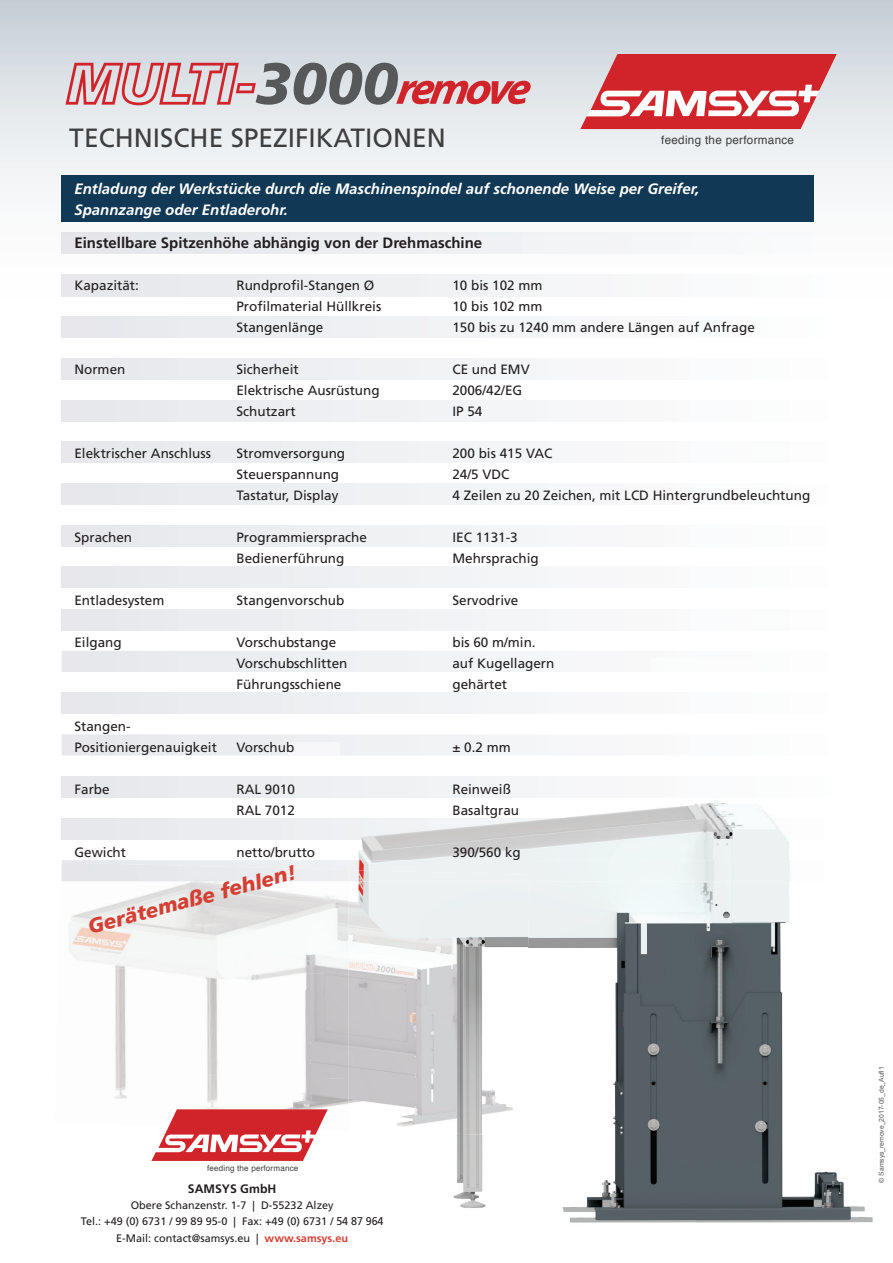
<style>
.page{position:relative;width:893px;height:1263px;background:#fff}
.page>*{position:absolute;margin:0;border:0;box-sizing:border-box;transform-origin:0 0}
.t1{font:26.4px "Frutiger";color:#3e3e3f}
.t2{font:italic 900 20.7px "Frutiger";color:#d53f33}
.t3{font:italic 700 15px/21px "Frutiger";color:#fff}
.t4{font:700 15px "Frutiger";color:#231f20}
.t5{font:13.5px/21px "Frutiger";color:#231f20}
.t6{font:700 12.3px "Frutiger";color:#231f20}
.t7{font:11.7px "Helvetica";letter-spacing:.025em;color:#3e3e3f}
.t8{font:10.95px/16.4px "Frutiger";color:#231f20;text-align:center}
.t9{font:8.1px "Helvetica";letter-spacing:.025em;color:#3e3e3f}
.t10{font:6.75px "Arial";color:#57585a}
.s1{font-size:11.25px}
.s2{font-weight:700;color:#d53f33}
</style>
<div class="page">
<img style="left:61px;top:863px;width:144px;height:104px">
<img style="left:205px;top:881px;width:144px;height:89px">
<img style="left:115px;top:967px;width:91px;height:104px">
<img style="left:203px;top:970px;width:146px;height:101px">
<img style="left:114px;top:1071px;width:235px;height:38px">
<svg style="left:0;top:0;width:893px;height:338px"></svg>
<img style="left:62px;top:275px;width:800px;height:21px">
<img style="left:62px;top:317px;width:800px;height:21px">
<div style="left:62px;top:358px;width:800px;height:22px;background:#f2f3f6"></div>
<div style="left:62px;top:400px;width:800px;height:21px;background:#f2f3f6"></div>
<img style="left:62px;top:233px;width:800px;height:21px">
<div style="left:62px;top:441px;width:800px;height:22px;background:#f2f3f6"></div>
<div style="left:62px;top:483px;width:800px;height:21px;background:#f2f3f6"></div>
<div style="left:62px;top:525px;width:800px;height:21px;background:#f2f3f6"></div>
<div style="left:62px;top:567px;width:800px;height:21px;background:#f2f3f6"></div>
<div style="left:62px;top:609px;width:800px;height:21px;background:#f2f3f6"></div>
<div style="left:62px;top:651px;width:474px;height:21px;background:#eeeff1"></div>
<div style="left:62px;top:693px;width:800px;height:21px;background:#f2f3f6"></div>
<div style="left:62px;top:734px;width:474px;height:21px;background:#eeeff1"></div>
<div style="left:62px;top:776px;width:287px;height:22px;background:#eaecef"></div>
<div style="left:62px;top:818px;width:287px;height:21px;background:#eaecef"></div>
<svg style="left:62px;top:860px;width:287px;height:2px"></svg>
<div style="left:62px;top:862px;width:287px;height:19px;background:#e8eaee"></div>
<svg style="left:580px;top:54px;width:257px;height:75px"></svg>
<img style="left:349px;top:805px;width:346px;height:55px">
<img style="left:695px;top:800px;width:178px;height:423px">
<img style="left:528px;top:881px;width:167px;height:147px">
<img style="left:562px;top:1028px;width:133px;height:195px">
<img style="left:453px;top:1135px;width:33px;height:73px">
<img style="left:349px;top:1034px;width:164px;height:101px">
<img style="left:349px;top:932px;width:179px;height:102px">
<img style="left:349px;top:881px;width:181px;height:51px">
<img style="left:349px;top:818px;width:513px;height:21px">
<img style="left:349px;top:860px;width:513px;height:21px">
<div style="left:62px;top:175px;width:752px;height:47px;background:#113854"></div>
<svg style="left:151px;top:1109px;width:177px;height:52px"></svg>
<div style="left:289px;top:742px;width:50px;height:13px;background:#f7f7f9"></div>
<svg style="left:65px;top:63px;width:466px;height:42px"></svg>
<h1 class="t1" style="left:69px;top:123px;width:378px">TECHNISCHE SPEZIFIKATIONEN</h1>
<p class="t7" style="left:661px;top:131px;width:134px">feeding the performance</p>
<p class="t3" style="left:74px;top:178px;width:626px">Entladung der Werkstücke durch die Maschinenspindel auf schonende Weise per Greifer,<br>Spannzange oder Entladerohr.</p>
<p class="t4" style="left:74px;top:234px;width:409px">Einstellbare Spitzenhöhe abhängig von der Drehmaschine</p>
<p class="t5" style="left:74px;top:274px;width:66px">Kapazität:</p>
<p class="t5" style="left:236px;top:274px;width:140px">Rundprofil-Stangen Ø</p>
<p class="t5" style="left:452px;top:274px;width:92px">10 bis 102 mm</p>
<p class="t5" style="left:236px;top:295px;width:146px">Profilmaterial Hüllkreis</p>
<p class="t5" style="left:452px;top:295px;width:92px">10 bis 102 mm</p>
<p class="t5" style="left:236px;top:316px;width:89px">Stangenlänge</p>
<p class="t5" style="left:452px;top:316px;width:304px">150 bis zu 1240 mm andere Längen auf Anfrage</p>
<p class="t5" style="left:74px;top:358px;width:53px">Normen</p>
<p class="t5" style="left:236px;top:358px;width:64px">Sicherheit</p>
<p class="t5" style="left:452px;top:358px;width:79px">CE und EMV</p>
<p class="t5" style="left:236px;top:379px;width:145px">Elektrische Ausrüstung</p>
<p class="t5" style="left:452px;top:379px;width:71px">2006/42/EG</p>
<p class="t5" style="left:236px;top:400px;width:61px">Schutzart</p>
<p class="t5" style="left:452px;top:400px;width:32px">IP 54</p>
<p class="t5" style="left:74px;top:442px;width:138px">Elektrischer Anschluss</p>
<p class="t5" style="left:236px;top:442px;width:110px">Stromversorgung</p>
<p class="t5" style="left:452px;top:442px;width:102px">200 bis 415 VAC</p>
<p class="t5" style="left:236px;top:463px;width:104px">Steuerspannung</p>
<p class="t5" style="left:452px;top:463px;width:59px">24/5 VDC</p>
<p class="t5" style="left:236px;top:484px;width:104px">Tastatur, Display</p>
<p class="t5" style="left:452px;top:484px;width:359px">4 Zeilen zu 20 Zeichen, mit LCD Hintergrundbeleuchtung</p>
<p class="t5" style="left:74px;top:526px;width:59px">Sprachen</p>
<p class="t5" style="left:236px;top:526px;width:132px">Programmiersprache</p>
<p class="t5" style="left:452px;top:526px;width:67px">IEC 1131-3</p>
<p class="t5" style="left:236px;top:547px;width:110px">Bedienerführung</p>
<p class="t5" style="left:452px;top:547px;width:88px">Mehrsprachig</p>
<p class="t5" style="left:74px;top:589px;width:92px">Entladesystem</p>
<p class="t5" style="left:236px;top:589px;width:109px">Stangenvorschub</p>
<p class="t5" style="left:452px;top:589px;width:68px">Servodrive</p>
<p class="t5" style="left:74px;top:631px;width:49px">Eilgang</p>
<p class="t5" style="left:236px;top:631px;width:101px">Vorschubstange</p>
<p class="t5" style="left:452px;top:631px;width:85px">bis 60 m/min.</p>
<p class="t5" style="left:236px;top:652px;width:113px">Vorschubschlitten</p>
<p class="t5" style="left:452px;top:652px;width:104px">auf Kugellagern</p>
<p class="t5" style="left:236px;top:673px;width:107px">Führungsschiene</p>
<p class="t5" style="left:452px;top:673px;width:56px">gehärtet</p>
<p class="t5" style="left:74px;top:715px;width:144px">Stangen-<br>Positioniergenauigkeit</p>
<p class="t5" style="left:236px;top:736px;width:59px">Vorschub</p>
<p class="t5" style="left:452px;top:736px;width:60px">± 0.2 mm</p>
<p class="t5" style="left:74px;top:778px;width:37px">Farbe</p>
<p class="t5" style="left:236px;top:778px;width:60px">RAL 9010</p>
<p class="t5" style="left:452px;top:778px;width:60px">Reinweiß</p>
<p class="t5" style="left:236px;top:799px;width:60px">RAL 7012</p>
<p class="t5" style="left:452px;top:799px;width:68px">Basaltgrau</p>
<p class="t5" style="left:74px;top:841px;width:53px">Gewicht</p>
<p class="t5" style="left:236px;top:841px;width:80px">netto/brutto</p>
<p class="t5" style="left:452px;top:841px;width:70px">390/560 kg</p>
<h2 class="t2" style="left:85px;top:915px;width:216px;rotate:-15deg">Gerätemaße fehlen!</h2>
<p class="t9" style="left:207px;top:1162px;width:93px">feeding the performance</p>
<p class="t6" style="left:188px;top:1181px;width:90px">SAMSYS GmbH</p>
<p class="t8" style="left:81px;top:1197px;width:304px">Obere Schanzenstr. 1-7 | D-55232 Alzey<br>Tel.: +49 (0) 6731 / 99 89 95-0 | Fax: +49 (0) 6731 / <span class="s1">54 87 964<br></span>E-Mail: contact@samsys.eu | <span class="s2">www.samsys.eu</span></p>
<p class="t10" style="left:877px;top:1182px;width:118px;rotate:-90deg">© Samsys_remove_2017-05_de_Aufl1</p>
</div>
